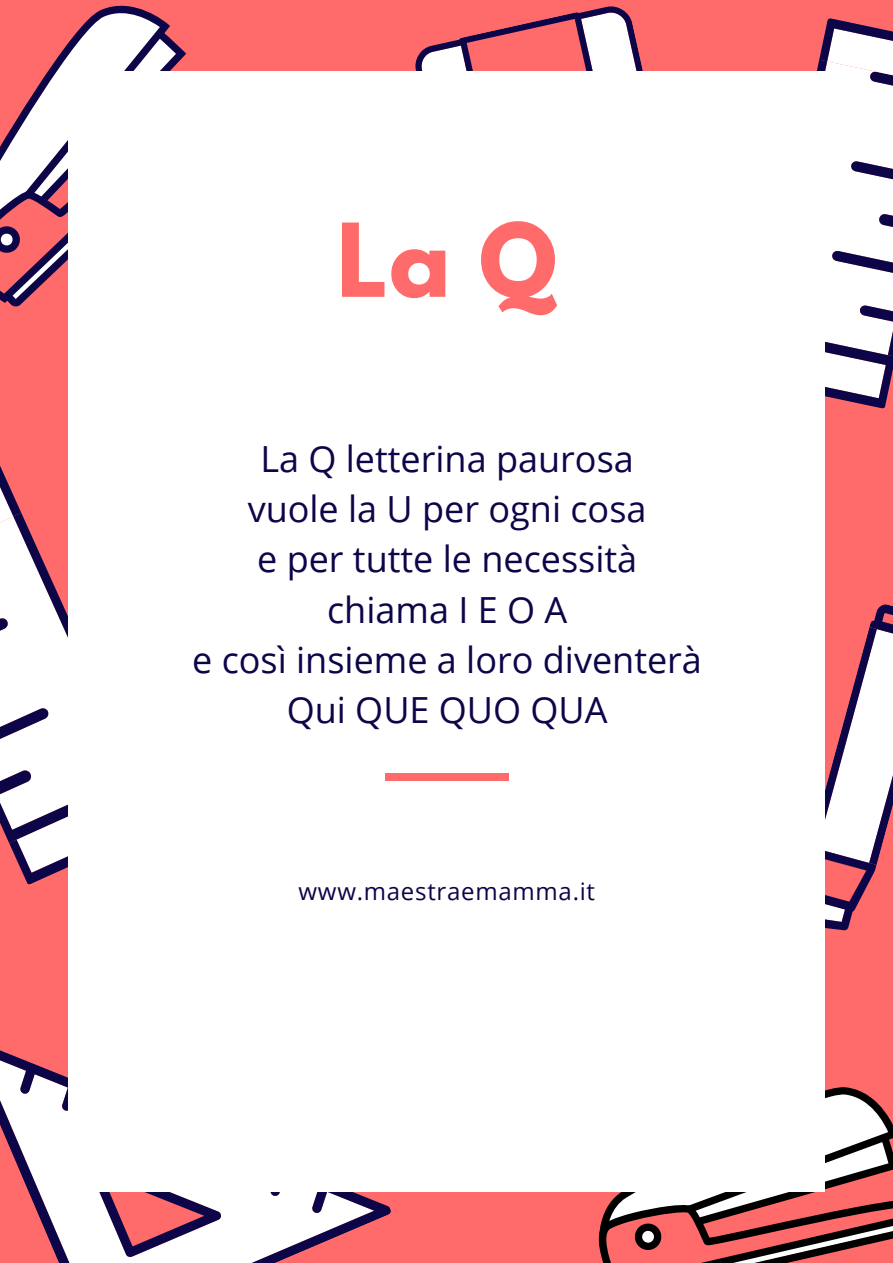
<style>
.page{position:relative;width:893px;height:1263px;background:#ff6b6b}
.page>*{position:absolute;margin:0;border:0;box-sizing:border-box;transform-origin:0 0}
.t1{font:700 90.07px "League Spartan";color:#ff6b6b}
.t2{font:36px/50.1px "Open Sans";color:#0c0649;text-align:center}
.t3{font:24px "Open Sans";letter-spacing:.03em;color:#0c0649}
</style>
<div class="page">
<svg style="left:415px;top:6px;width:228px;height:65px"></svg>
<svg style="left:816px;top:18px;width:77px;height:391px;background:#d7ced9"></svg>
<svg style="left:825px;top:604px;width:68px;height:327px"></svg>
<svg style="left:83px;top:5px;width:86px;height:20px"></svg>
<svg style="left:0;top:258px;width:69px;height:53px"></svg>
<svg style="left:0;top:25px;width:187px;height:233px"></svg>
<svg style="left:0;top:466px;width:69px;height:420px"></svg>
<svg style="left:0;top:913px;width:391px;height:350px"></svg>
<svg style="left:825px;top:1087px;width:68px;height:42px;fill:#fff"></svg>
<svg style="left:598px;top:1129px;width:295px;height:134px"></svg>
<div style="left:69px;top:71px;width:756px;height:1121px;background:#fff"></div>
<div style="left:385px;top:773px;width:123px;height:8px;background:#ff6b6b"></div>
<h1 class="t1" style="left:336px;top:216px;width:222px">La Q</h1>
<p class="t2" style="left:192px;top:433px;width:511px">La Q letterina paurosa<br>vuole la U per ogni cosa<br>e per tutte le necessità chiama I E O A<br>e così insieme a loro diventerà<br>Qui QUE QUO QUA</p>
<p class="t3" style="left:298px;top:874px;width:298px">www.maestraemamma.it</p>
</div>
